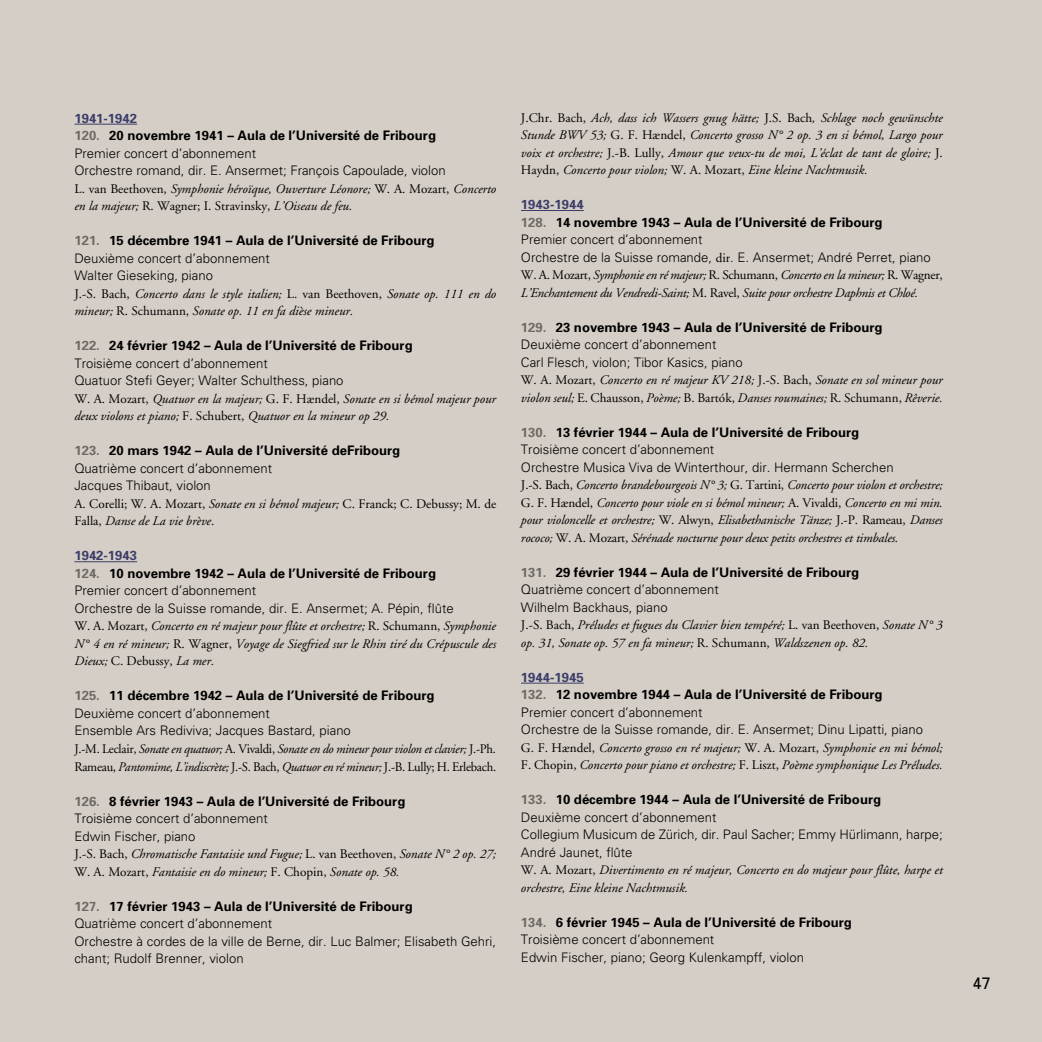
<style>
.page{position:relative;width:1042px;height:1042px;background:#d5cec6}
.page>*{position:absolute;margin:0;border:0;box-sizing:border-box;transform-origin:0 0}
.t1{font:16.62px "Univers";color:#000}
.t2{font:300 13.12px/17.5px "Univers";color:#000}
.t3{font:italic 13.12px/17.5px "Adobe Garamond";color:#000}
.t4{font:italic 13.12px/17.5px "Adobe Garamond";letter-spacing:-.02em;color:#000}
.t5{font:13.12px/17.5px "Adobe Garamond";color:#000}
.s1{font-weight:700;color:#3b3d6a}
.s2{font-weight:700;color:#6d6a63}
.s3{font-weight:700}
.s4{font-style:normal}
.s5{font-style:italic}
.s6{font-family:"Adobe Garamond";font-weight:400}
</style>
<div class="page">
<hr style="left:74px;top:124px;width:63px;height:1px;background:#3b3d6a">
<hr style="left:74px;top:561px;width:63px;height:1px;background:#3b3d6a">
<hr style="left:521px;top:210px;width:63px;height:1px;background:#3b3d6a">
<hr style="left:521px;top:683px;width:63px;height:1px;background:#3b3d6a">
<p class="t2" style="left:74px;top:109px;width:373px"><span class="s1">1941-1942<br></span><span class="s2">120.</span> <span class="s3">20 novembre 1941 – Aula de l’Université de Fribourg </span>Premier concert d’abonnement<br>Orchestre romand, dir. E. Ansermet; François Capoulade, violon</p>
<p class="t3" style="left:74px;top:180px;width:423px"><span class="s4">L. van Beethoven,</span> Symphonie héroïque, Ouverture Léonore; <span class="s4">W. A. Mozart,</span> Concerto en la majeur; <span class="s4">R. Wagner; I. Stravinsky,</span> L’Oiseau de feu.</p>
<p class="t2" style="left:74px;top:232px;width:362px"><span class="s2">121.</span> <span class="s3">15 décembre 1941 – Aula de l’Université de Fribourg<br></span>Deuxième concert d’abonnement<br>Walter Gieseking, piano</p>
<p class="t3" style="left:74px;top:285px;width:423px"><span class="s4">J.-S. Bach,</span> Concerto dans le style italien; <span class="s4">L. van Beethoven,</span> Sonate op. 111 en do mineur; <span class="s4">R. Schumann,</span> Sonate op. 11 en fa dièse mineur.</p>
<p class="t2" style="left:74px;top:337px;width:340px"><span class="s2">122.</span> <span class="s3">24 février 1942 – Aula de l’Université de Fribourg<br></span>Troisième concert d’abonnement<br>Quatuor Stefi Geyer; Walter Schulthess, piano</p>
<p class="t3" style="left:74px;top:390px;width:423px"><span class="s4">W. A. Mozart,</span> Quatuor en la majeur; <span class="s4">G. F. Hændel,</span> Sonate en si bémol majeur pour deux violons et piano; <span class="s4">F. Schubert,</span> Quatuor en la mineur op 29.</p>
<p class="t2" style="left:74px;top:442px;width:327px"><span class="s2">123.</span> <span class="s3">20 mars 1942 – Aula de l’Université deFribourg<br></span>Quatrième concert d’abonnement<br>Jacques Thibaut, violon</p>
<p class="t5" style="left:74px;top:495px;width:423px">A. Corelli; W. A. Mozart, <span class="s5">Sonate en si bémol majeur;</span> C. Franck; C. Debussy; M. de<br>Falla, <span class="s5">Danse de La vie brève</span>.</p>
<p class="t2" style="left:74px;top:547px;width:381px"><span class="s1">1942-1943<br></span><span class="s2">124.</span> <span class="s3">10 novembre 1942 – Aula de l’Université de Fribourg </span>Premier concert d’abonnement<br>Orchestre de la Suisse romande, dir. E. Ansermet; A. Pépin, flûte</p>
<p class="t3" style="left:74px;top:618px;width:423px;text-align:justify"><span class="s4">W. A. Mozart,</span> Concerto en ré majeur pour flûte et orchestre; <span class="s4">R. Schumann,</span> Symphonie N° 4 en ré mineur; <span class="s4">R. Wagner,</span> Voyage de Siegfried sur le Rhin tiré du Crépuscule des Dieux; <span class="s4">C. Debussy,</span> La mer.</p>
<p class="t2" style="left:74px;top:687px;width:362px"><span class="s2">125.</span> <span class="s3">11 décembre 1942 – Aula de l’Université de Fribourg<br></span>Deuxième concert d’abonnement<br>Ensemble Ars Rediviva; Jacques Bastard, piano</p>
<p class="t4" style="left:74px;top:740px;width:423px"><span class="s4">J.-M. Leclair,</span> Sonate en quatuor; <span class="s4">A. Vivaldi,</span> Sonate en do mineur pour violon et clavier; <span class="s4">J.-Ph.<br>Rameau,</span> Pantomime, L’indiscrète; <span class="s4">J.-S. Bach,</span> Quatuor en ré mineur; <span class="s4">J.-B. Lully; H. Erlebach.</span></p>
<p class="t2" style="left:74px;top:792px;width:332px"><span class="s2">126.</span> <span class="s3">8 février 1943 – Aula de l’Université de Fribourg<br></span>Troisième concert d’abonnement<br>Edwin Fischer, piano</p>
<p class="t3" style="left:74px;top:845px;width:423px"><span class="s4">J.-S. Bach,</span> Chromatische Fantaisie und Fugue; <span class="s4">L. van Beethoven,</span> Sonate N° 2 op. 27;<br><span class="s4">W. A. Mozart,</span> Fantaisie en do mineur; <span class="s4">F. Chopin,</span> Sonate op. 58.</p>
<p class="t2" style="left:74px;top:897px;width:423px"><span class="s2">127.</span> <span class="s3">17 février 1943 – Aula de l’Université de Fribourg<br></span>Quatrième concert d’abonnement<br>Orchestre à cordes de la ville de Berne, dir. Luc Balmer; Elisabeth Gehri, chant; Rudolf Brenner, violon</p>
<p class="t3" style="left:521px;top:109px;width:423px;text-align:justify"><span class="s4">J.Chr. Bach,</span> Ach, dass ich Wassers gnug hätte; <span class="s4">J.S. Bach</span>, Schlage noch gewünschte Stunde BWV 53; <span class="s4">G. F. Hændel,</span> Concerto grosso N° 2 op. 3 en si bémol, Largo pour voix et orchestre; <span class="s4">J.-B. Lully,</span> Amour que veux-tu de moi, L’éclat de tant de gloire; <span class="s4">J.<br>Haydn,</span> Concerto pour violon; <span class="s4">W. A. Mozart,</span> Eine kleine Nachtmusik.</p>
<p class="t2" style="left:521px;top:195px;width:411px"><span class="s1">1943-1944<br></span><span class="s2">128.</span> <span class="s3">14 novembre 1943 – Aula de l’Université de Fribourg </span>Premier concert d’abonnement<br>Orchestre de la Suisse romande, <span class="s6">dir</span>. E. Ansermet; André Perret, piano</p>
<p class="t4" style="left:521px;top:267px;width:423px"><span class="s4">W. A. Mozart,</span> Symphonie en ré majeur; <span class="s4">R. Schumann,</span> Concerto en la mineur; <span class="s4">R. Wagner,<br></span>L’Enchantement du Vendredi-Saint; <span class="s4">M. Ravel,</span> Suite pour orchestre Daphnis et Chloé.</p>
<p class="t2" style="left:521px;top:318px;width:363px"><span class="s2">129.</span> <span class="s3">23 novembre 1943 – Aula de l’Université de Fribourg<br></span>Deuxième concert d’abonnement<br>Carl Flesch, violon; Tibor Kasics, piano</p>
<p class="t3" style="left:521px;top:372px;width:423px"><span class="s4">W. A. Mozart,</span> Concerto en ré majeur KV 218; <span class="s4">J.-S. Bach,</span> Sonate en sol mineur pour violon seul; <span class="s4">E. Chausson,</span> Poème; <span class="s4">B. Bartók,</span> Danses roumaines; <span class="s4">R. Schumann,</span> Rêverie.</p>
<p class="t2" style="left:521px;top:423px;width:374px"><span class="s2">130.</span> <span class="s3">13 février 1944 – Aula de l’Université de Fribourg<br></span>Troisième concert d’abonnement<br>Orchestre Musica Viva de Winterthour, dir. Hermann Scherchen</p>
<p class="t3" style="left:521px;top:477px;width:423px;text-align:justify"><span class="s4">J.-S. Bach,</span> Concerto brandebourgeois N° 3; <span class="s4">G. Tartini,</span> Concerto pour violon et orchestre; <span class="s4">G. F. Hændel,</span> Concerto pour viole en si bémol mineur; <span class="s4">A. Vivaldi,</span> Concerto en mi min. pour violoncelle et orchestre; <span class="s4">W. Alwyn,</span> Elisabethanische Tänze; <span class="s4">J.-P. Rameau,</span> Danses rococo; <span class="s4">W. A. Mozart,</span> Sérénade nocturne pour deux petits orchestres et timbales.</p>
<p class="t2" style="left:521px;top:563px;width:340px"><span class="s2">131.</span> <span class="s3">29 février 1944 – Aula de l’Université de Fribourg<br></span>Quatrième concert d’abonnement<br>Wilhelm Backhaus, piano</p>
<p class="t3" style="left:521px;top:617px;width:423px"><span class="s4">J.-S. Bach,</span> Préludes et fugues du Clavier bien tempéré; <span class="s4">L. van Beethoven,</span> Sonate N° 3 op. 31, Sonate op. 57 en fa mineur; <span class="s4">R. Schumann,</span> Waldszenen op. 82.</p>
<p class="t2" style="left:521px;top:668px;width:403px"><span class="s1">1944-1945<br></span><span class="s2">132.</span> <span class="s3">12 novembre 1944 – Aula de l’Université de Fribourg </span>Premier concert d’abonnement<br>Orchestre de la Suisse romande, dir. E. Ansermet; Dinu Lipatti, piano</p>
<p class="t3" style="left:521px;top:739px;width:423px"><span class="s4">G. F. Hændel,</span> Concerto grosso en ré majeur; <span class="s4">W. A. Mozart,</span> Symphonie en mi bémol;<br><span class="s4">F. Chopin,</span> Concerto pour piano et orchestre; <span class="s4">F. Liszt,</span> Poème symphonique Les Préludes.</p>
<p class="t2" style="left:521px;top:790px;width:423px"><span class="s2">133.</span> <span class="s3">10 décembre 1944 – Aula de l’Université de Fribourg </span>Deuxième concert d’abonnement<br>Collegium Musicum de Zürich, dir. Paul Sacher; Emmy Hürlimann, harpe; André Jaunet, flûte</p>
<p class="t3" style="left:521px;top:862px;width:423px"><span class="s4">W. A. Mozart,</span> Divertimento en ré majeur, Concerto en do majeur pour flûte, harpe et orchestre, Eine kleine Nachtmusik.</p>
<p class="t2" style="left:521px;top:913px;width:332px"><span class="s2">134.</span> <span class="s3">6 février 1945 – Aula de l’Université de Fribourg<br></span>Troisième concert d’abonnement<br>Edwin Fischer, piano; Georg Kulenkampff, violon</p>
<p class="t1" style="left:972px;top:973px;width:20px">47</p>
</div>
